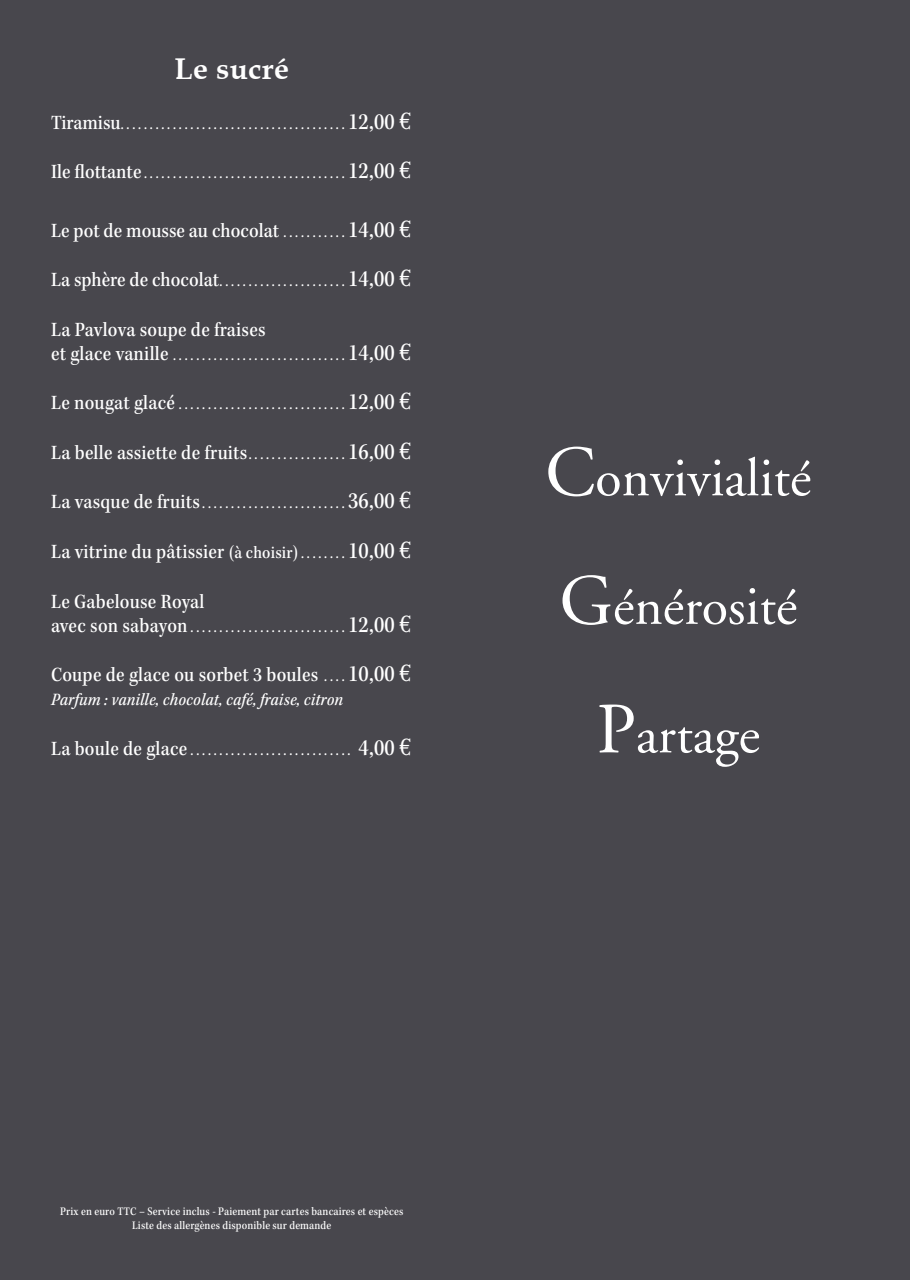
<style>
.page{position:relative;width:910px;height:1280px;background:#48474d}
.page>*{position:absolute;margin:0;border:0;box-sizing:border-box;transform-origin:0 0}
.t1{font:54px "Adobe Garamond";color:#fff}
.t2{font:700 30px "Book Antiqua";letter-spacing:.01em;color:#fff}
.t3{font:21px "Kepler Std Medium Scn";letter-spacing:.01em;color:#fff;scale:.95 1}
.t4{font:18px "Kepler Std Medium Scn It";letter-spacing:.01em;color:#fff;scale:.95 1}
.t5{font:15px "Kepler Std Medium Scn";color:#fff;scale:.95 1}
.t6{font:12px/14.4px "Kepler Std Medium Scn";letter-spacing:.01em;color:#fff;text-align:center;scale:.95 1}
.s1{font-size:21px}
.s2{font-size:24px}
.s3{font-family:"Euro Serif";font-size:24px}
.s4{font-size:15px}
.s5{font-size:18px}
.s6{font-size:72px}
</style>
<div class="page">
<h2 class="t2" style="left:174px;top:52px;width:116px">Le sucré</h2>
<p class="t5" style="left:51px;top:116px;width:380px"><span class="s1">Tiramisu</span>.......................................<span class="s2">12,00</span> <span class="s3">E</span></p>
<p class="t5" style="left:51px;top:165px;width:380px"><span class="s1">Ile flottante</span>...................................<span class="s2">12,00</span> <span class="s3">E</span></p>
<h3 class="t3" style="left:51px;top:219px;width:380px">Le pot de mousse au chocolat <span class="s4">. . . . . . . . . . .</span> <span class="s2">14,00</span> <span class="s3">E</span></h3>
<p class="t5" style="left:51px;top:273px;width:380px"><span class="s1">La sphère de chocolat</span>......................<span class="s2">14,00</span> <span class="s3">E</span></p>
<h3 class="t3" style="left:51px;top:318px;width:227px">La Pavlova soupe de fraises</h3>
<p class="t5" style="left:51px;top:347px;width:380px"><span class="s1">et glace vanille</span>..............................<span class="s2">14,00</span> <span class="s3">E</span></p>
<p class="t5" style="left:51px;top:396px;width:380px"><span class="s1">Le nougat glacé</span>.............................<span class="s2">12,00</span><span class="s3">E</span></p>
<h3 class="t3" style="left:51px;top:441px;width:380px">La belle assiette de fruits<span class="s4">. . . . . . . . . . . . . . . . .</span> <span class="s2">16,00</span> <span class="s3">E</span></h3>
<p class="t5" style="left:51px;top:495px;width:380px"><span class="s1">La vasque de fruits</span>.........................<span class="s2">36,00</span><span class="s3">E</span></p>
<h3 class="t3" style="left:51px;top:540px;width:380px">La vitrine du pâtissier <span class="s5">(à choisir)</span> <span class="s4">. . . . . . . .</span> <span class="s2">10,00</span> <span class="s3">E</span></h3>
<h3 class="t3" style="left:51px;top:589px;width:163px">Le Gabelouse Royal</h3>
<p class="t5" style="left:51px;top:618px;width:380px"><span class="s1">avec son sabayon</span>...........................<span class="s2">12,00</span><span class="s3">E</span></p>
<h3 class="t3" style="left:51px;top:663px;width:380px">Coupe de glace ou sorbet 3 boules <span class="s4">. . . .</span> <span class="s2">10,00</span> <span class="s3">E</span></h3>
<p class="t4" style="left:51px;top:689px;width:309px">Parfum : vanille, chocolat, café, fraise, citron</p>
<p class="t5" style="left:51px;top:741px;width:380px"><span class="s1">La boule de glace</span>............................ <span class="s2">4,00</span><span class="s3">E</span></p>
<h1 class="t1" style="left:545px;top:449px;width:268px"><span class="s6">C</span>onvivialité</h1>
<h1 class="t1" style="left:559px;top:578px;width:240px"><span class="s6">G</span>énérosité</h1>
<h1 class="t1" style="left:596px;top:706px;width:165px"><span class="s6">P</span>artage</h1>
<p class="t6" style="left:60px;top:1204px;width:363px">Prix en euro TTC – Service inclus - Paiement par cartes bancaires et espèces<br>Liste des allergènes disponible sur demande</p>
</div>
